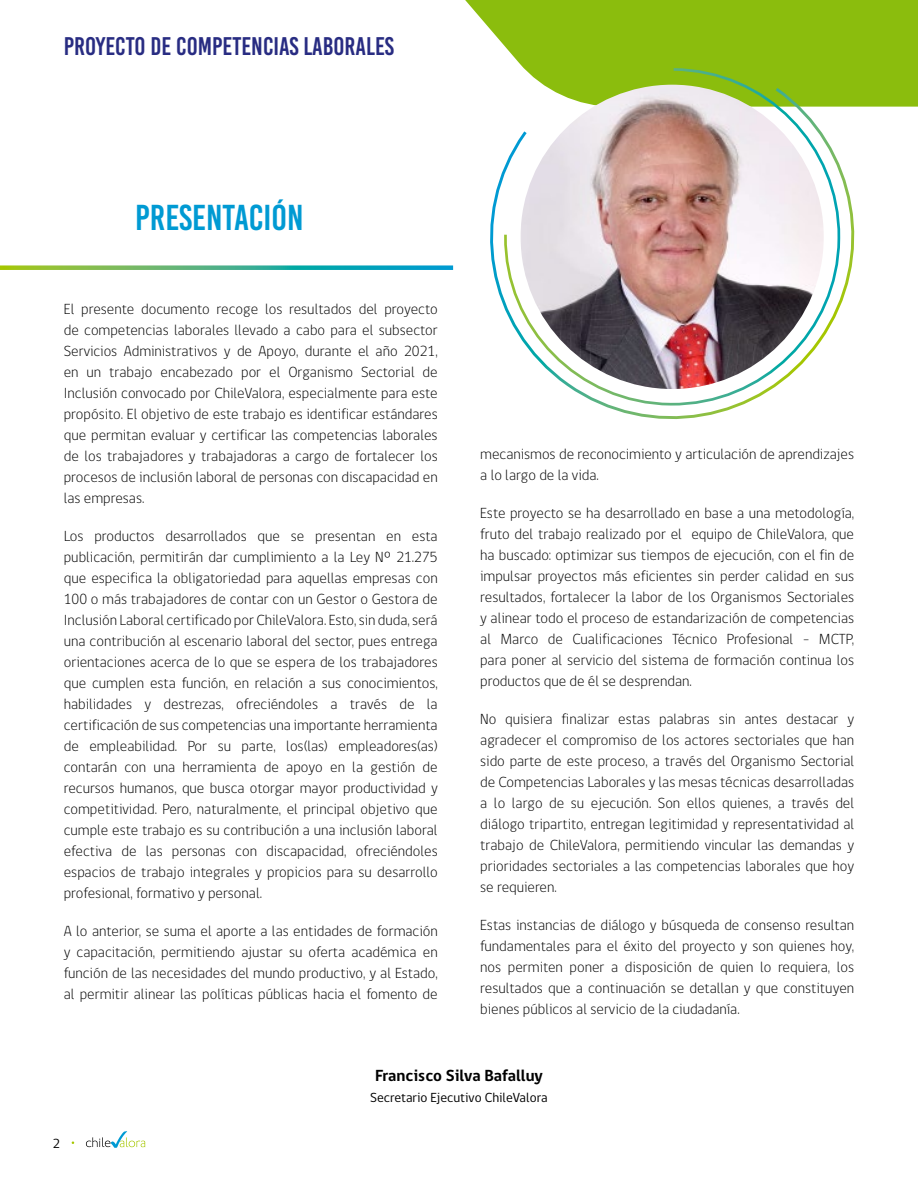
<style>
.page{position:relative;width:918px;height:1188px;background:#fff}
.page>*{position:absolute;margin:0;border:0;box-sizing:border-box;transform-origin:0 0}
.t1{font:36px "Bebas Kai";color:#009ad3}
.t2{font:25.5px "Bebas Kai";color:#282c82}
.t3{font:700 16.5px "gob CL";color:#000}
.t4{font:300 15px/21px "gob CL";color:#000;text-align:justify}
.t5{font:13.5px "gob CL";color:#000}
</style>
<div class="page">
<svg style="left:465px;top:0;width:453px;height:107px;fill:#8bbd0d"></svg>
<svg style="left:465px;top:85px;width:416px;height:219px"></svg>
<svg style="left:503px;top:0;width:339px;height:419px"></svg>
<svg style="left:0;top:265px;width:453px;height:5px;background:#57b78e"></svg>
<img style="left:521px;top:85px;width:303px;height:304px;border-radius:152px">
<svg style="left:86px;top:1131px;width:59px;height:17px"></svg>
<h2 class="t2" style="left:64px;top:32px;width:332px">PROYECTO DE COMPETENCIAS LABORALES</h2>
<h1 class="t1" style="left:135px;top:198px;width:170px">PRESENTACIÓN</h1>
<p class="t4" style="left:64px;top:299px;width:376px">El presente documento recoge los resultados del proyecto de competencias laborales llevado a cabo para el subsector Servicios Administrativos y de Apoyo, durante el año 2021, en un trabajo encabezado por el Organismo Sectorial de Inclusión convocado por ChileValora, especialmente para este propósito. El objetivo de este trabajo es identificar estándares que permitan evaluar y certificar las competencias laborales de los trabajadores y trabajadoras a cargo de fortalecer los procesos de inclusión laboral de personas con discapacidad en las empresas.</p>
<p class="t4" style="left:64px;top:526px;width:376px">Los productos desarrollados que se presentan en esta publicación, permitirán dar cumplimiento a la Ley Nº 21.275 que especifica la obligatoriedad para aquellas empresas con 100 o más trabajadores de contar con un Gestor o Gestora de Inclusión Laboral certificado por ChileValora. Esto, sin duda, será una contribución al escenario laboral del sector, pues entrega orientaciones acerca de lo que se espera de los trabajadores que cumplen esta función, en relación a sus conocimientos, habilidades y destrezas, ofreciéndoles a través de la certificación de sus competencias una importante herramienta de empleabilidad. Por su parte, los(las) empleadores(as) contarán con una herramienta de apoyo en la gestión de recursos humanos, que busca otorgar mayor productividad y competitividad. Pero, naturalmente, el principal objetivo que cumple este trabajo es su contribución a una inclusión laboral efectiva de las personas con discapacidad, ofreciéndoles espacios de trabajo integrales y propicios para su desarrollo profesional, formativo y personal.</p>
<p class="t4" style="left:64px;top:921px;width:376px">A lo anterior, se suma el aporte a las entidades de formación y capacitación, permitiendo ajustar su oferta académica en función de las necesidades del mundo productivo, y al Estado, al permitir alinear las políticas públicas hacia el fomento de</p>
<p class="t4" style="left:480px;top:444px;width:375px">mecanismos de reconocimiento y articulación de aprendizajes a lo largo de la vida.</p>
<p class="t4" style="left:480px;top:503px;width:375px">Este proyecto se ha desarrollado en base a una metodología, fruto del trabajo realizado por el equipo de ChileValora, que ha buscado: optimizar sus tiempos de ejecución, con el fin de impulsar proyectos más eficientes sin perder calidad en sus resultados, fortalecer la labor de los Organismos Sectoriales y alinear todo el proceso de estandarización de competencias al Marco de Cualificaciones Técnico Profesional – MCTP, para poner al servicio del sistema de formación continua los productos que de él se desprendan.</p>
<p class="t4" style="left:480px;top:709px;width:375px">No quisiera finalizar estas palabras sin antes destacar y agradecer el compromiso de los actores sectoriales que han sido parte de este proceso, a través del Organismo Sectorial de Competencias Laborales y las mesas técnicas desarrolladas a lo largo de su ejecución. Son ellos quienes, a través del diálogo tripartito, entregan legitimidad y representatividad al trabajo de ChileValora, permitiendo vincular las demandas y prioridades sectoriales a las competencias laborales que hoy se requieren.</p>
<p class="t4" style="left:480px;top:915px;width:376px">Estas instancias de diálogo y búsqueda de consenso resultan fundamentales para el éxito del proyecto y son quienes hoy, nos permiten poner a disposición de quien lo requiera, los resultados que a continuación se detallan y que constituyen bienes públicos al servicio de la ciudadanía.</p>
<p class="t5" style="left:53px;top:1134px;width:9px">2</p>
<p class="t3" style="left:375px;top:1065px;width:169px">Francisco Silva Bafalluy</p>
<p class="t5" style="left:370px;top:1089px;width:179px">Secretario Ejecutivo ChileValora</p>
</div>
